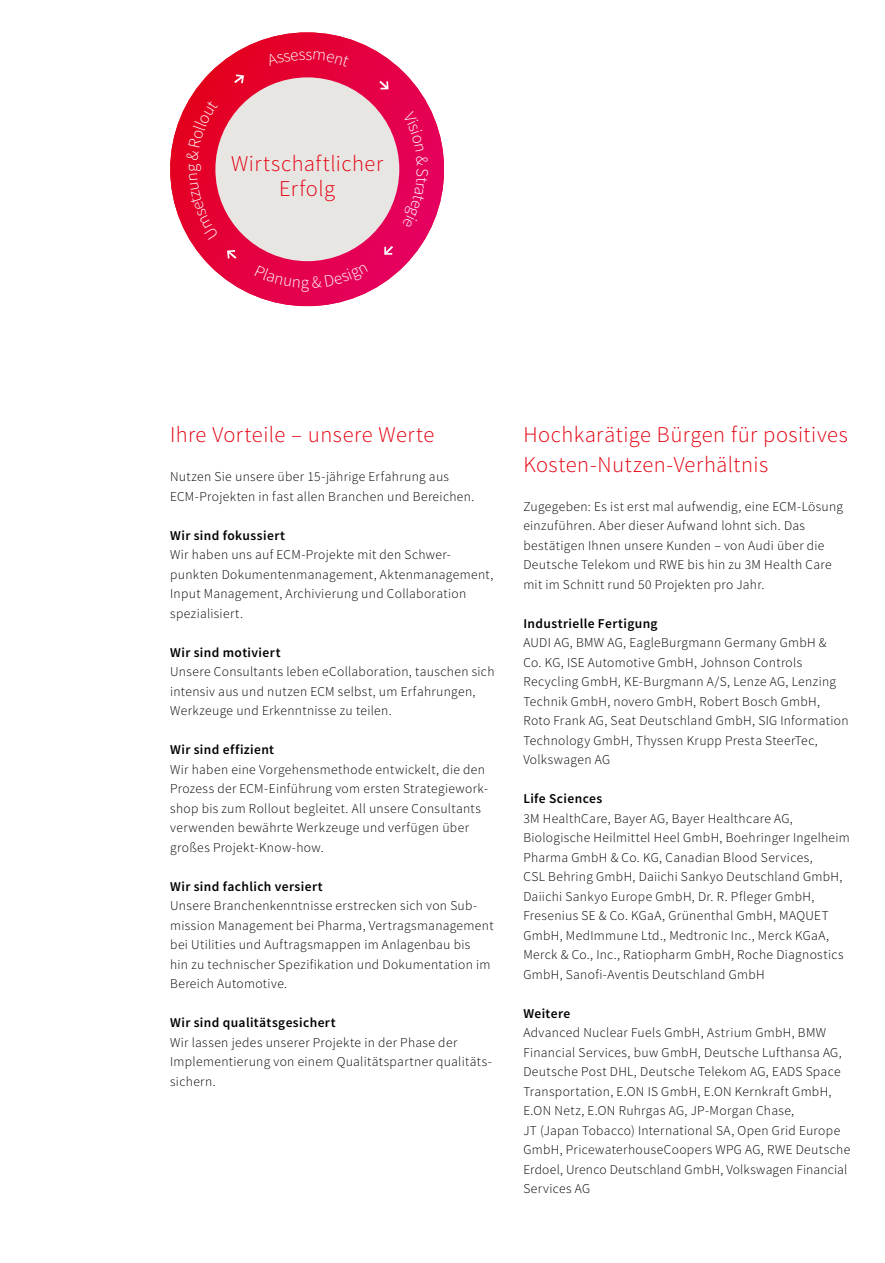
<style>
.page{position:relative;width:885px;height:1263px;background:#fff}
.page>*{position:absolute;margin:0;border:0;box-sizing:border-box;transform-origin:0 0}
.t1{font:300 22.5px/29.2px "Source Sans Pro";letter-spacing:.02em;color:#e3000f}
.t2{font:300 13.5px/19.5px "Source Sans Pro";letter-spacing:.025em;color:#000}
.t3{font:600 13.5px "Source Sans Pro";letter-spacing:.03em;color:#000}
</style>
<div class="page">
<svg style="left:170px;top:32px;width:274px;height:275px"></svg>
<svg style="left:379px;top:81px;width:9px;height:8px"></svg>
<svg style="left:227px;top:250px;width:9px;height:9px"></svg>
<div style="left:215px;top:77px;width:184px;height:184px;background:#e8e6e3;border-radius:50%"></div>
<svg style="left:234px;top:74px;width:10px;height:9px"></svg>
<svg style="left:384px;top:246px;width:9px;height:9px"></svg>
<svg style="left:266px;top:51px;width:84px;height:16px"></svg>
<div style="left:402px;top:111px;width:26px;height:117px;background:#e50058"></div>
<svg style="left:186px;top:99px;width:32px;height:141px"></svg>
<svg style="left:255px;top:264px;width:112px;height:28px"></svg>
<h1 class="t1" style="left:231px;top:151px;width:154px;line-height:25.5px;text-align:center">Wirtschaftlicher<br>Erfolg</h1>
<h1 class="t1" style="left:170px;top:420px;width:266px">Ihre Vorteile – unsere Werte</h1>
<p class="t2" style="left:170px;top:467px;width:306px">Nutzen Sie unsere über 15-jährige Erfahrung aus<br>ECM-Projekten in fast allen Branchen und Bereichen.</p>
<p class="t3" style="left:170px;top:527px;width:116px">Wir sind fokussiert</p>
<p class="t2" style="left:170px;top:545px;width:324px">Wir haben uns auf ECM-Projekte mit den Schwer&shy;punkten Dokumentenmanagement, Aktenmanagement, Input Management, Archivierung und Collaboration spezialisiert.</p>
<p class="t3" style="left:170px;top:644px;width:112px">Wir sind motiviert</p>
<p class="t2" style="left:170px;top:662px;width:326px">Unsere Consultants leben eCollaboration, tauschen sich intensiv aus und nutzen ECM selbst, um Erfahrungen,<br>Werkzeuge und Erkenntnisse zu teilen.</p>
<p class="t3" style="left:170px;top:741px;width:105px">Wir sind effizient</p>
<p class="t2" style="left:170px;top:760px;width:319px">Wir haben eine Vorgehensmethode entwickelt, die den Prozess der ECM-Einführung vom ersten Strategiework&shy;shop bis zum Rollout begleitet. All unsere Consultants verwenden bewährte Werkzeuge und verfügen über großes Projekt-Know-how.</p>
<p class="t3" style="left:170px;top:878px;width:154px">Wir sind fachlich versiert</p>
<p class="t2" style="left:170px;top:896px;width:325px">Unsere Branchenkenntnisse erstrecken sich von Sub&shy;mission Management bei Pharma, Vertragsmanagement bei Utilities und Auftragsmappen im Anlagenbau bis<br>hin zu technischer Spezifikation und Dokumentation im Bereich Automotive.</p>
<p class="t3" style="left:170px;top:1014px;width:167px">Wir sind qualitätsgesichert</p>
<p class="t2" style="left:170px;top:1033px;width:323px">Wir lassen jedes unserer Projekte in der Phase der<br>Implementierung von einem Qualitätspartner qualitäts&shy;sichern.</p>
<h1 class="t1" style="left:523px;top:420px;width:326px">Hochkarätige Bürgen für positives<br>Kosten-Nutzen-Verhältnis</h1>
<p class="t2" style="left:523px;top:496px;width:321px">Zugegeben: Es ist erst mal aufwendig, eine ECM-Lösung einzuführen. Aber dieser Aufwand lohnt sich. Das bestätigen Ihnen unsere Kunden – von Audi über die Deutsche Telekom und RWE bis hin zu 3M Health Care mit im Schnitt rund 50 Projekten pro Jahr.</p>
<p class="t3" style="left:523px;top:614px;width:136px">Industrielle Fertigung</p>
<p class="t2" style="left:523px;top:633px;width:327px">AUDI AG, BMW AG, EagleBurgmann Germany GmbH &amp;<br>Co. KG, ISE Automotive GmbH, Johnson Controls Recycling GmbH, KE-Burgmann A/S, Lenze AG, Lenzing Technik GmbH, novero GmbH, Robert Bosch GmbH, Roto Frank AG, Seat Deutschland GmbH, SIG Information Technology GmbH, Thyssen Krupp Presta SteerTec, Volkswagen AG</p>
<p class="t3" style="left:523px;top:790px;width:80px">Life Sciences</p>
<p class="t2" style="left:523px;top:808px;width:328px">3M HealthCare, Bayer AG, Bayer Healthcare AG, Biologische Heilmittel Heel GmbH, Boehringer Ingelheim Pharma GmbH &amp; Co. KG, Canadian Blood Services,<br>CSL Behring GmbH, Daiichi Sankyo Deutschland GmbH, Daiichi Sankyo Europe GmbH, Dr. R. Pfleger GmbH, Fresenius SE &amp; Co. KGaA, Grünenthal GmbH, MAQUET GmbH, MedImmune Ltd., Medtronic Inc., Merck KGaA, Merck &amp; Co., Inc., Ratiopharm GmbH, Roche Diagnostics GmbH, Sanofi-Aventis Deutschland GmbH</p>
<p class="t3" style="left:523px;top:1004px;width:48px">Weitere</p>
<p class="t2" style="left:523px;top:1023px;width:328px">Advanced Nuclear Fuels GmbH, Astrium GmbH, BMW Financial Services, buw GmbH, Deutsche Lufthansa AG, Deutsche Post DHL, Deutsche Telekom AG, EADS Space Transportation, E.ON IS GmbH, E.ON Kernkraft GmbH, E.ON Netz, E.ON Ruhrgas AG, JP-Morgan Chase,<br>JT (Japan Tobacco) International SA, Open Grid Europe GmbH, PricewaterhouseCoopers WPG AG, RWE Deutsche Erdoel, Urenco Deutschland GmbH, Volkswagen Financial Services AG</p>
</div>
